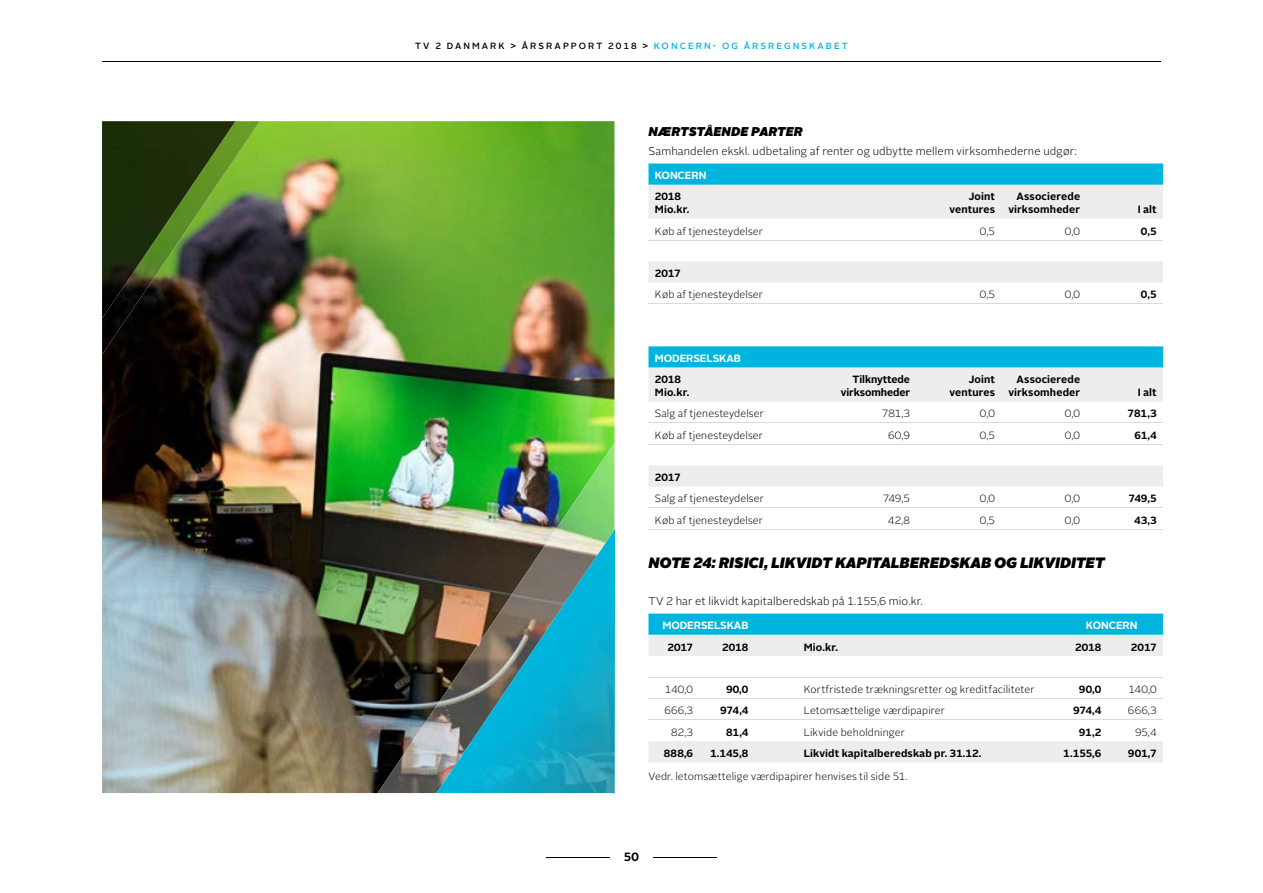
<style>
.page{position:relative;width:1263px;height:893px;background:#fff}
.page>*{position:absolute;margin:0;border:0;box-sizing:border-box;transform-origin:0 0}
.t1{font:italic 900 15px "Alright Sans";color:#000}
.t2{font:italic 900 12.75px "Alright Sans";letter-spacing:.005em;color:#000}
.t3{font:700 12px "Alright Sans";color:#000}
.t4{font:300 11.25px "Alright Sans";letter-spacing:.01em;color:#000}
.t5{font:300 10.5px "Alright Sans";letter-spacing:.01em;color:#000}
.t6{font:700 10.5px/13.5px "Alright Sans";letter-spacing:.01em;color:#000;text-align:right}
.t7{font:700 10.5px "Alright Sans";letter-spacing:-.01em;color:#fff}
.t8{font:700 10.5px/13.5px "Alright Sans";letter-spacing:-.01em;color:#000;text-align:right}
.t9{font:500 9px "Alright Sans";letter-spacing:.23em;color:#000}
.s1{color:#00b5dd}
</style>
<div class="page">
<hr style="left:102px;top:61px;width:1059px;height:1px;background:#000">
<hr style="left:546px;top:857px;width:64px;height:1px;background:#000">
<hr style="left:653px;top:857px;width:63px;height:1px;background:#000">
<div style="left:648px;top:164px;width:515px;height:21px;background:#00b5dd"></div>
<svg style="left:648px;top:185px;width:515px;height:302px"></svg>
<hr style="left:648px;top:240px;width:183px;height:1px;background:#dadada">
<hr style="left:831px;top:240px;width:85px;height:1px;background:#dadada">
<hr style="left:916px;top:240px;width:85px;height:1px;background:#dadada">
<hr style="left:1001px;top:240px;width:85px;height:1px;background:#dadada">
<hr style="left:1086px;top:240px;width:77px;height:1px;background:#dadada">
<hr style="left:648px;top:303px;width:183px;height:1px;background:#dadada">
<hr style="left:831px;top:303px;width:85px;height:1px;background:#dadada">
<hr style="left:916px;top:303px;width:85px;height:1px;background:#dadada">
<hr style="left:1001px;top:303px;width:85px;height:1px;background:#dadada">
<hr style="left:1086px;top:303px;width:77px;height:1px;background:#dadada">
<hr style="left:648px;top:423px;width:183px;height:1px;background:#dadada">
<hr style="left:831px;top:423px;width:85px;height:1px;background:#dadada">
<hr style="left:916px;top:423px;width:85px;height:1px;background:#dadada">
<hr style="left:1001px;top:423px;width:85px;height:1px;background:#dadada">
<hr style="left:1086px;top:423px;width:77px;height:1px;background:#dadada">
<hr style="left:648px;top:444px;width:183px;height:1px;background:#dadada">
<hr style="left:831px;top:444px;width:85px;height:1px;background:#dadada">
<hr style="left:916px;top:444px;width:85px;height:1px;background:#dadada">
<hr style="left:1001px;top:444px;width:85px;height:1px;background:#dadada">
<hr style="left:1086px;top:444px;width:77px;height:1px;background:#dadada">
<hr style="left:648px;top:508px;width:183px;height:1px;background:#dadada">
<hr style="left:831px;top:508px;width:85px;height:1px;background:#dadada">
<hr style="left:916px;top:508px;width:85px;height:1px;background:#dadada">
<hr style="left:1001px;top:508px;width:85px;height:1px;background:#dadada">
<hr style="left:1086px;top:508px;width:77px;height:1px;background:#dadada">
<hr style="left:648px;top:529px;width:183px;height:1px;background:#dadada">
<hr style="left:831px;top:529px;width:85px;height:1px;background:#dadada">
<hr style="left:916px;top:529px;width:85px;height:1px;background:#dadada">
<hr style="left:1001px;top:529px;width:85px;height:1px;background:#dadada">
<hr style="left:1086px;top:529px;width:77px;height:1px;background:#dadada">
<div style="left:648px;top:614px;width:515px;height:21px;background:#00b5dd"></div>
<svg style="left:649px;top:635px;width:514px;height:127px"></svg>
<hr style="left:648px;top:677px;width:51px;height:1px;background:#dadada">
<hr style="left:699px;top:677px;width:56px;height:1px;background:#dadada">
<hr style="left:755px;top:677px;width:42px;height:1px;background:#dadada">
<hr style="left:797px;top:677px;width:264px;height:1px;background:#dadada">
<hr style="left:1061px;top:677px;width:47px;height:1px;background:#dadada">
<hr style="left:1108px;top:677px;width:55px;height:1px;background:#dadada">
<hr style="left:648px;top:698px;width:51px;height:1px;background:#dadada">
<hr style="left:699px;top:698px;width:56px;height:1px;background:#dadada">
<hr style="left:755px;top:698px;width:42px;height:1px;background:#dadada">
<hr style="left:797px;top:698px;width:264px;height:1px;background:#dadada">
<hr style="left:1061px;top:698px;width:47px;height:1px;background:#dadada">
<hr style="left:1108px;top:698px;width:55px;height:1px;background:#dadada">
<hr style="left:648px;top:719px;width:51px;height:1px;background:#dadada">
<hr style="left:699px;top:719px;width:56px;height:1px;background:#dadada">
<hr style="left:755px;top:719px;width:42px;height:1px;background:#dadada">
<hr style="left:797px;top:719px;width:264px;height:1px;background:#dadada">
<hr style="left:1061px;top:719px;width:47px;height:1px;background:#dadada">
<hr style="left:1108px;top:719px;width:55px;height:1px;background:#dadada">
<img style="left:102px;top:121px;width:512px;height:672px">
<img style="left:102px;top:121px;width:158px;height:233px">
<img style="left:102px;top:121px;width:133px;height:197px">
<img style="left:377px;top:443px;width:237px;height:350px">
<img style="left:614px;top:530px;width:1px;height:256px">
<img style="left:436px;top:530px;width:178px;height:263px">
<p class="t9" style="left:415px;top:40px;width:434px">TV 2 DANMARK &gt; ÅRSRAPPORT 2018 &gt; <span class="s1">KONCERN- OG ÅRSREGNSKABET</span></p>
<p class="t2" style="left:648px;top:123px;width:156px">NÆRTSTÅENDE PARTER</p>
<p class="t4" style="left:648px;top:144px;width:430px">Samhandelen ekskl. udbetaling af renter og udbytte mellem virksomhederne udgør:</p>
<p class="t7" style="left:655px;top:168px;width:53px">KONCERN</p>
<p class="t6" style="left:655px;top:189px;width:36px;text-align:left">2018<br>Mio.kr.</p>
<p class="t6" style="left:949px;top:189px;width:47px">Joint ventures</p>
<p class="t6" style="left:1008px;top:189px;width:73px">Associerede virksomheder</p>
<p class="t6" style="left:1138px;top:203px;width:20px">I alt</p>
<p class="t5" style="left:655px;top:224px;width:110px">Køb af tjenesteydelser</p>
<p class="t5" style="left:980px;top:224px;width:17px">0,5</p>
<p class="t5" style="left:1065px;top:224px;width:17px">0,0</p>
<p class="t6" style="left:1141px;top:224px;width:17px">0,5</p>
<p class="t6" style="left:655px;top:267px;width:27px">2017</p>
<p class="t5" style="left:655px;top:288px;width:110px">Køb af tjenesteydelser</p>
<p class="t5" style="left:980px;top:288px;width:17px">0,5</p>
<p class="t5" style="left:1065px;top:288px;width:17px">0,0</p>
<p class="t6" style="left:1141px;top:288px;width:17px">0,5</p>
<p class="t7" style="left:655px;top:351px;width:87px">MODERSELSKAB</p>
<p class="t6" style="left:655px;top:372px;width:36px;text-align:left">2018<br>Mio.kr.</p>
<p class="t8" style="left:841px;top:372px;width:71px">Tilknyttede virksomheder</p>
<p class="t6" style="left:949px;top:372px;width:47px">Joint ventures</p>
<p class="t6" style="left:1008px;top:372px;width:73px">Associerede virksomheder</p>
<p class="t6" style="left:1138px;top:386px;width:20px">I alt</p>
<p class="t5" style="left:655px;top:407px;width:111px">Salg af tjenesteydelser</p>
<p class="t5" style="left:882px;top:407px;width:30px">781,3</p>
<p class="t5" style="left:980px;top:407px;width:17px">0,0</p>
<p class="t5" style="left:1065px;top:407px;width:17px">0,0</p>
<p class="t6" style="left:1128px;top:407px;width:31px">781,3</p>
<p class="t5" style="left:655px;top:428px;width:110px">Køb af tjenesteydelser</p>
<p class="t5" style="left:888px;top:428px;width:23px">60,9</p>
<p class="t5" style="left:980px;top:428px;width:17px">0,5</p>
<p class="t5" style="left:1065px;top:428px;width:17px">0,0</p>
<p class="t6" style="left:1134px;top:428px;width:24px">61,4</p>
<p class="t6" style="left:655px;top:471px;width:27px">2017</p>
<p class="t5" style="left:655px;top:492px;width:111px">Salg af tjenesteydelser</p>
<p class="t5" style="left:883px;top:492px;width:29px">749,5</p>
<p class="t5" style="left:980px;top:492px;width:17px">0,0</p>
<p class="t5" style="left:1065px;top:492px;width:17px">0,0</p>
<p class="t6" style="left:1128px;top:492px;width:30px">749,5</p>
<p class="t5" style="left:655px;top:513px;width:110px">Køb af tjenesteydelser</p>
<p class="t5" style="left:888px;top:513px;width:24px">42,8</p>
<p class="t5" style="left:980px;top:513px;width:17px">0,5</p>
<p class="t5" style="left:1065px;top:513px;width:17px">0,0</p>
<p class="t6" style="left:1134px;top:513px;width:24px">43,3</p>
<h1 class="t1" style="left:648px;top:551px;width:458px">NOTE 24: RISICI, LIKVIDT KAPITALBEREDSKAB OG LIKVIDITET</h1>
<p class="t4" style="left:648px;top:594px;width:276px">TV 2 har et likvidt kapitalberedskab på 1.155,6 mio.kr.</p>
<p class="t7" style="left:662px;top:618px;width:87px">MODERSELSKAB</p>
<p class="t7" style="left:1086px;top:618px;width:53px">KONCERN</p>
<p class="t6" style="left:667px;top:640px;width:27px">2017</p>
<p class="t6" style="left:722px;top:640px;width:28px">2018</p>
<p class="t6" style="left:804px;top:640px;width:36px">Mio.kr.</p>
<p class="t6" style="left:1075px;top:640px;width:28px">2018</p>
<p class="t6" style="left:1131px;top:640px;width:27px">2017</p>
<p class="t5" style="left:665px;top:682px;width:30px">140,0</p>
<p class="t6" style="left:726px;top:683px;width:24px">90,0</p>
<p class="t5" style="left:804px;top:682px;width:232px">Kortfristede trækningsretter og kreditfaciliteter</p>
<p class="t6" style="left:1079px;top:683px;width:24px">90,0</p>
<p class="t5" style="left:1128px;top:682px;width:30px">140,0</p>
<p class="t5" style="left:664px;top:704px;width:30px">666,3</p>
<p class="t6" style="left:720px;top:704px;width:30px">974,4</p>
<p class="t5" style="left:804px;top:704px;width:143px">Letomsættelige værdipapirer</p>
<p class="t6" style="left:1073px;top:704px;width:30px">974,4</p>
<p class="t5" style="left:1128px;top:704px;width:30px">666,3</p>
<p class="t5" style="left:671px;top:725px;width:23px">82,3</p>
<p class="t6" style="left:726px;top:725px;width:24px">81,4</p>
<p class="t5" style="left:804px;top:725px;width:103px">Likvide beholdninger</p>
<p class="t6" style="left:1079px;top:725px;width:24px">91,2</p>
<p class="t5" style="left:1135px;top:725px;width:23px">95,4</p>
<p class="t6" style="left:664px;top:746px;width:31px">888,6</p>
<p class="t6" style="left:710px;top:746px;width:40px">1.145,8</p>
<p class="t6" style="left:804px;top:746px;width:179px">Likvidt kapitalberedskab pr. 31.12.</p>
<p class="t6" style="left:1063px;top:746px;width:40px">1.155,6</p>
<p class="t6" style="left:1128px;top:746px;width:30px">901,7</p>
<p class="t5" style="left:648px;top:769px;width:261px">Vedr. letomsættelige værdipapirer henvises til side 51.</p>
<p class="t3" style="left:624px;top:849px;width:17px">50</p>
</div>
